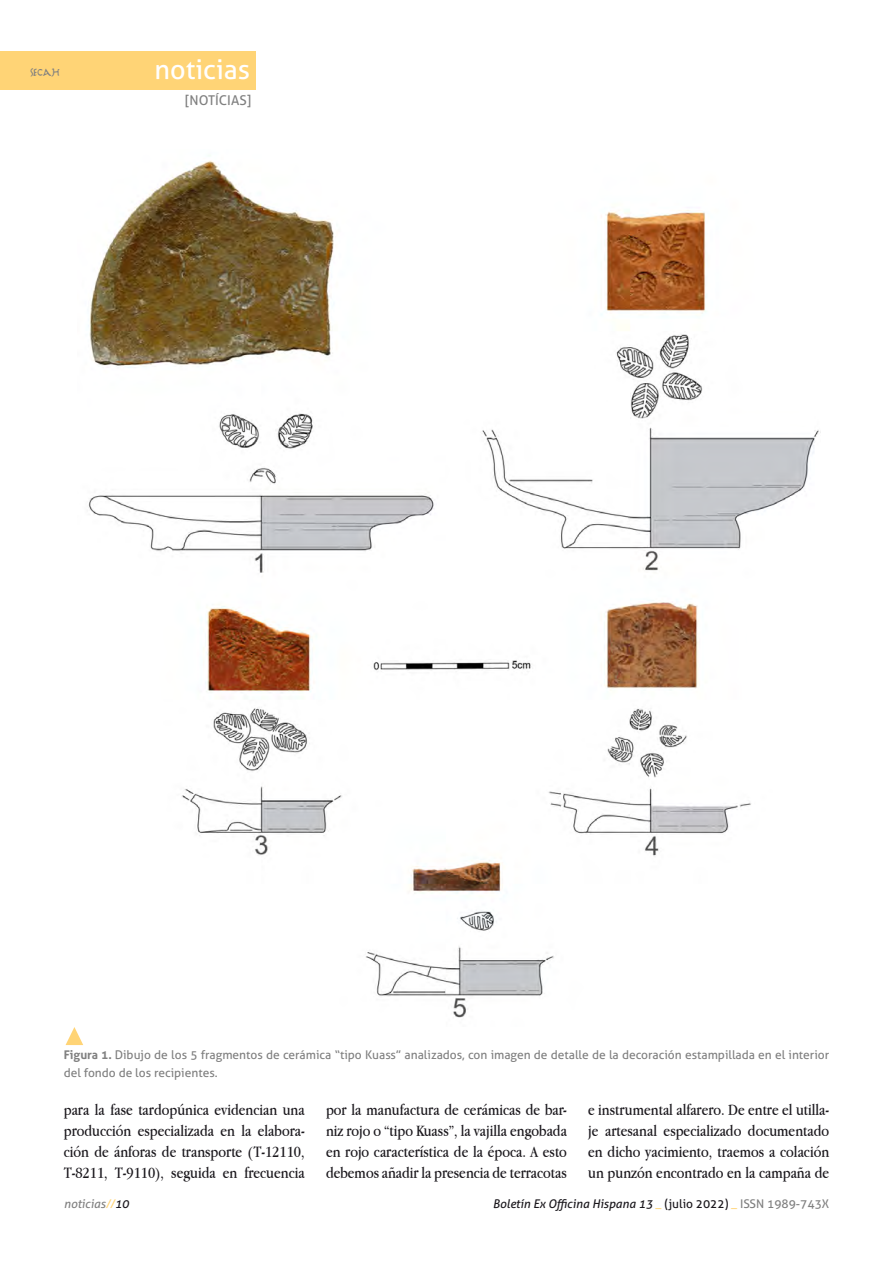
<style>
.page{position:relative;width:893px;height:1263px;background:#fff}
.page>*{position:absolute;margin:0;border:0;box-sizing:border-box;transform-origin:0 0}
.t1{font:27px "Aller";color:#fff}
.t2{font:18px "Marathon II";color:#808080}
.TextoCorrido{font:16.5px/21px "Apple Garamond";color:#1a171c;text-align:justify}
.t3{font:13.5px "Aller";color:#808080}
.pieFigura{font:12px/18px "Aller";color:#808080}
.t4{font:italic 12px "Aller";color:#1a171c}
.t5{font:italic 12px "Aller";color:#808080}
.s1{font-weight:700}
.s2{color:#ffd476}
.s3{color:#1a171c}
.s4{font-style:normal;color:#ffd476}
.s5{font-style:normal}
.s6{font-style:normal;color:#808080}
</style>
<div class="page">
<div style="left:0;top:51px;width:255px;height:38px;background:#ffd476"></div>
<img style="left:88px;top:160px;width:731px;height:858px">
<svg style="left:66px;top:1027px;width:17px;height:18px"></svg>
<p class="t2" style="left:31px;top:64px;width:31px">secah</p>
<h1 class="t1" style="left:154px;top:53px;width:97px">noticias</h1>
<p class="t3" style="left:185px;top:92px;width:67px">[NOTÍCIAS]</p>
<p class="pieFigura" style="left:64px;top:1045px;width:767px"><span class="s1">Figura 1.</span> Dibujo de los 5 fragmentos de cerámica “tipo Kuass” analizados, con imagen de detalle de la decoración estampillada en el interior del fondo de los recipientes.</p>
<p class="TextoCorrido" style="left:64px;top:1099px;width:242px">para la fase tardopúnica evidencian una producción especializada en la elabora&shy;ción de ánforas de transporte (T-12110, T-8211, T-9110), seguida en frecuencia</p>
<p class="TextoCorrido" style="left:326px;top:1099px;width:242px">por la manufactura de cerámicas de bar&shy;niz rojo o “tipo Kuass”, la vajilla engobada en rojo característica de la época. A esto debemos añadir la presencia de terracotas</p>
<p class="TextoCorrido" style="left:588px;top:1099px;width:242px">e instrumental alfarero. De entre el utilla&shy;je artesanal especializado documentado en dicho yacimiento, traemos a colación un punzón encontrado en la campaña de</p>
<p class="t5" style="left:64px;top:1196px;width:67px">noticias<span class="s2">//</span><span class="s3">10</span></p>
<p class="t4" style="left:493px;top:1196px;width:338px">Boletín Ex Officina Hispana 13 <span class="s4">_</span> <span class="s5">(julio 2022)</span> <span class="s4">_</span> <span class="s6">ISSN 1989-743X</span></p>
</div>
